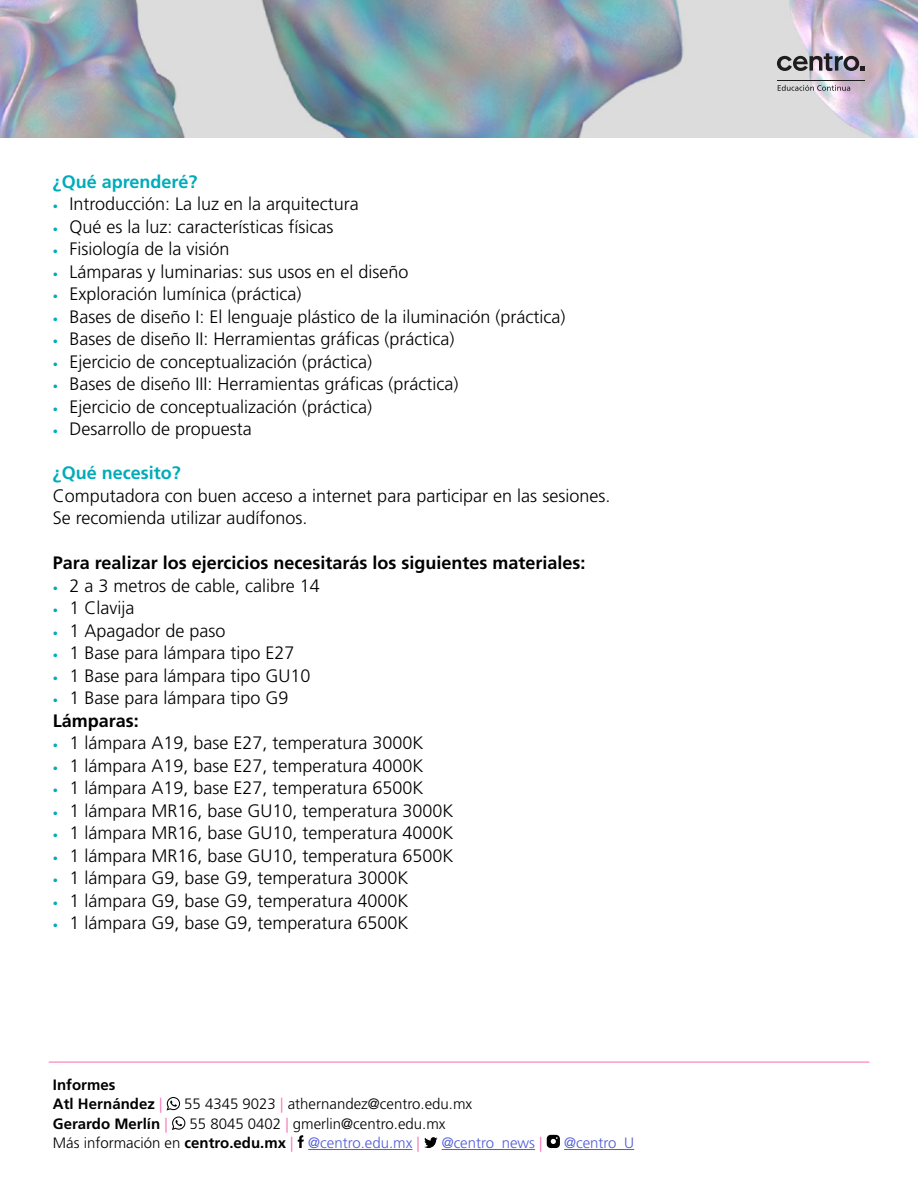
<style>
.page{position:relative;width:918px;height:1188px;background:#fff}
.page>*{position:absolute;margin:0;border:0;box-sizing:border-box;transform-origin:0 0}
.t1{font:300 18px "Frutiger";color:#000}
.t2{font:700 18px "Frutiger";color:#000}
.t3{font:700 18px "Frutiger";color:#00acb9}
.t4{font:300 15px/19.5px "Frutiger";color:#000}
.t5{font:700 15px/19.5px "Frutiger";color:#000}
.t6{font:300 15px "Frutiger";color:#4f5cd6}
.s1{font-size:10.5px;color:#00acb9}
.s2{font-weight:300;color:#f56cb5}
.s3{color:#f56cb5}
.s4{font-weight:700}
.s5{color:#4f5cd6}
</style>
<div class="page">
<img style="left:0;top:0;width:918px;height:137px">
<svg style="left:778px;top:85px;width:72px;height:6px"></svg>
<hr style="left:777px;top:81px;width:88px;height:1px;background:#1e1e1e">
<svg style="left:777px;top:53px;width:88px;height:18px;background:#88848c"></svg>
<hr style="left:49px;top:1062px;width:820px;height:1px;background:#f56cb5">
<hr style="left:308px;top:1149px;width:104px;height:1px;background:#4f5cd6">
<hr style="left:442px;top:1149px;width:93px;height:1px;background:#4f5cd6">
<hr style="left:564px;top:1149px;width:70px;height:1px;background:#4f5cd6">
<svg style="left:167px;top:1097px;width:18px;height:33px"></svg>
<svg style="left:298px;top:1135px;width:6px;height:13px"></svg>
<svg style="left:424px;top:1137px;width:14px;height:11px"></svg>
<div style="left:547px;top:1135px;width:13px;height:13px;background:#000;border-radius:4px"></div>
<svg style="left:551px;top:1137px;width:7px;height:7px"></svg>
<p class="t3" style="left:53px;top:171px;width:146px">¿Qué aprenderé?</p>
<p class="t1" style="left:53px;top:194px;width:307px"><span class="s1">•</span> Introducción: La luz en la arquitectura</p>
<p class="t1" style="left:53px;top:216px;width:282px"><span class="s1">•</span> Qué es la luz: características físicas</p>
<p class="t1" style="left:53px;top:239px;width:178px"><span class="s1">•</span> Fisiología de la visión</p>
<p class="t1" style="left:53px;top:261px;width:357px"><span class="s1">•</span> Lámparas y luminarias: sus usos en el diseño</p>
<p class="t1" style="left:53px;top:284px;width:250px"><span class="s1">•</span> Exploración lumínica (práctica)</p>
<p class="t1" style="left:53px;top:306px;width:514px"><span class="s1">•</span> Bases de diseño I: El lenguaje plástico de la iluminación (práctica)</p>
<p class="t1" style="left:53px;top:329px;width:403px"><span class="s1">•</span> Bases de diseño II: Herramientas gráficas (práctica)</p>
<p class="t1" style="left:53px;top:351px;width:321px"><span class="s1">•</span> Ejercicio de conceptualización (práctica)</p>
<p class="t1" style="left:53px;top:374px;width:407px"><span class="s1">•</span> Bases de diseño III: Herramientas gráficas (práctica)</p>
<p class="t1" style="left:53px;top:396px;width:321px"><span class="s1">•</span> Ejercicio de conceptualización (práctica)</p>
<p class="t1" style="left:53px;top:419px;width:200px"><span class="s1">•</span> Desarrollo de propuesta</p>
<p class="t3" style="left:53px;top:463px;width:130px">¿Qué necesito?</p>
<p class="t1" style="left:53px;top:486px;width:559px">Computadora con buen acceso a internet para participar en las sesiones.</p>
<p class="t1" style="left:53px;top:508px;width:256px">Se recomienda utilizar audífonos.</p>
<p class="t2" style="left:53px;top:553px;width:534px">Para realizar los ejercicios necesitarás los siguientes materiales:</p>
<p class="t1" style="left:53px;top:576px;width:268px"><span class="s1">•</span> 2 a 3 metros de cable, calibre 14</p>
<p class="t1" style="left:53px;top:598px;width:83px"><span class="s1">•</span> 1 Clavija</p>
<p class="t1" style="left:53px;top:621px;width:174px"><span class="s1">•</span> 1 Apagador de paso</p>
<p class="t1" style="left:53px;top:643px;width:243px"><span class="s1">•</span> 1 Base para lámpara tipo E27</p>
<p class="t1" style="left:53px;top:666px;width:259px"><span class="s1">•</span> 1 Base para lámpara tipo GU10</p>
<p class="t1" style="left:53px;top:688px;width:237px"><span class="s1">•</span> 1 Base para lámpara tipo G9</p>
<p class="t2" style="left:53px;top:710px;width:88px">Lámparas:</p>
<p class="t1" style="left:53px;top:733px;width:372px"><span class="s1">•</span> 1 lámpara A19, base E27, temperatura 3000K</p>
<p class="t1" style="left:53px;top:756px;width:372px"><span class="s1">•</span> 1 lámpara A19, base E27, temperatura 4000K</p>
<p class="t1" style="left:53px;top:778px;width:372px"><span class="s1">•</span> 1 lámpara A19, base E27, temperatura 6500K</p>
<p class="t1" style="left:53px;top:801px;width:402px"><span class="s1">•</span> 1 lámpara MR16, base GU10, temperatura 3000K</p>
<p class="t1" style="left:53px;top:823px;width:402px"><span class="s1">•</span> 1 lámpara MR16, base GU10, temperatura 4000K</p>
<p class="t1" style="left:53px;top:846px;width:402px"><span class="s1">•</span> 1 lámpara MR16, base GU10, temperatura 6500K</p>
<p class="t1" style="left:53px;top:868px;width:357px"><span class="s1">•</span> 1 lámpara G9, base G9, temperatura 3000K</p>
<p class="t1" style="left:53px;top:891px;width:357px"><span class="s1">•</span> 1 lámpara G9, base G9, temperatura 4000K</p>
<p class="t1" style="left:53px;top:913px;width:357px"><span class="s1">•</span> 1 lámpara G9, base G9, temperatura 6500K</p>
<p class="t5" style="left:53px;top:1075px;width:111px">Informes<br>Atl Hernández <span class="s2">|</span></p>
<p class="t4" style="left:184px;top:1094px;width:289px">55 4345 9023 <span class="s3">|</span> athernandez@centro.edu.mx</p>
<p class="t5" style="left:53px;top:1114px;width:116px">Gerardo Merlín <span class="s2">|</span></p>
<p class="t4" style="left:53px;top:1114px;width:394px;text-indent:137px">55 8045 0402 <span class="s3">|</span> gmerlin@centro.edu.mx<br>Más información en <span class="s4">centro.edu.mx</span> <span class="s3">|</span> <span class="s5">@centro.edu.mx</span> <span class="s3">|</span></p>
<p class="t6" style="left:442px;top:1134px;width:102px">@centro_news <span class="s3">|</span></p>
<p class="t6" style="left:564px;top:1134px;width:72px">@centro_U</p>
</div>
